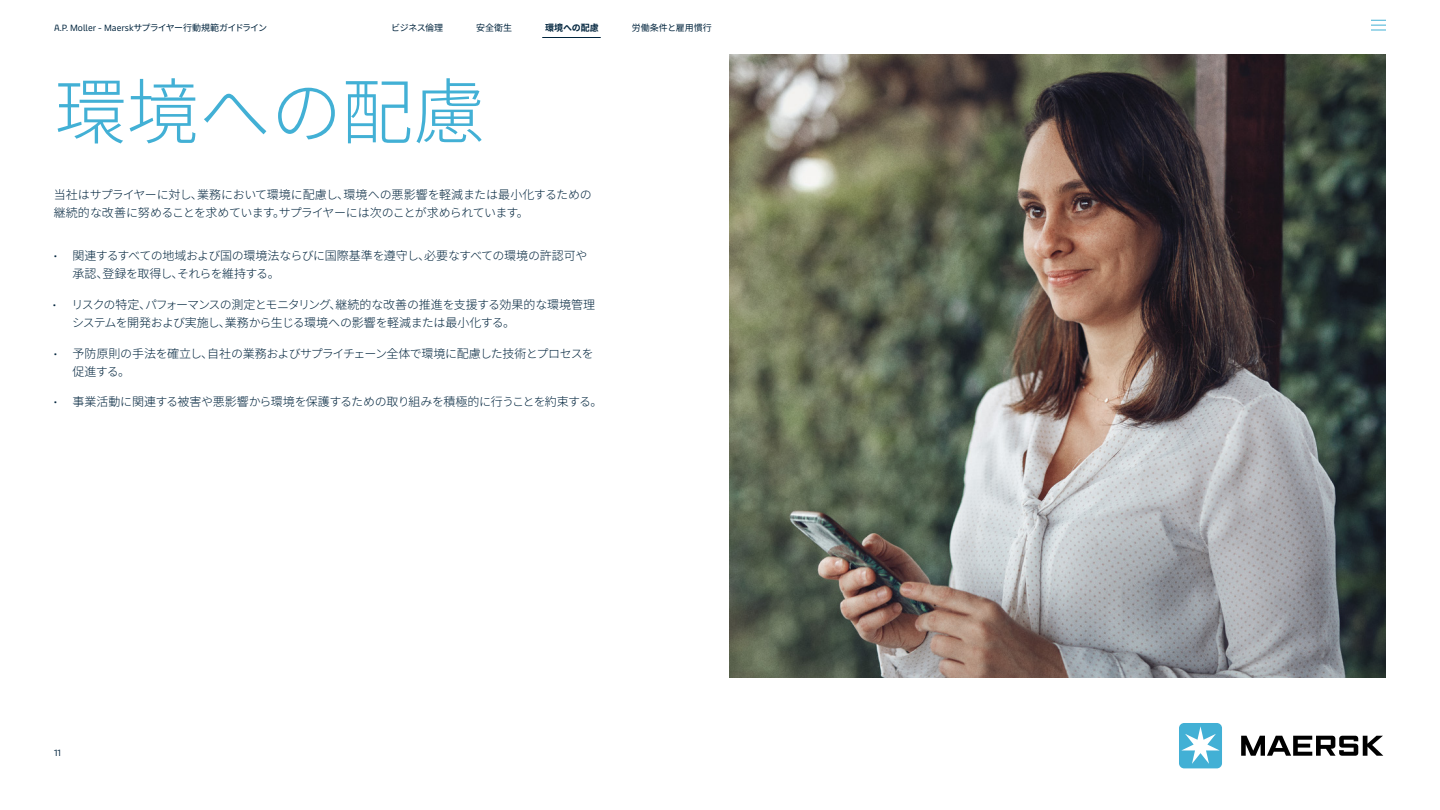
<style>
.page{position:relative;width:1440px;height:810px;background:#fff}
.page>*{position:absolute;margin:0;border:0;box-sizing:border-box;transform-origin:0 0}
.t1{font:300 72px "Noto Sans CJ Kjp";color:#42b0d5}
.t2{font:300 12px/18px "Noto Sans CJ Kjp";letter-spacing:-.03em;color:#00243d}
.t3{font:9px "Maersk Text";color:#00243d}
.t4{font:9px "Noto Sans CJ Kjp";color:#00243d}
.t5{font:700 9px "Noto Sans CJ Kjp";color:#00243d}
.s1{font-family:"Noto Sans CJ Kjp"}
.s2{font-family:"Maersk Text"}
</style>
<div class="page">
<hr style="left:542px;top:37px;width:59px;height:1px;background:#00243d">
<img style="left:729px;top:54px;width:657px;height:624px">
<svg style="left:1241px;top:736px;width:142px;height:20px"></svg>
<div style="left:1179px;top:723px;width:43px;height:45px;background:#42b0d5;border-radius:5px"></div>
<svg style="left:1181px;top:726px;width:39px;height:38px"></svg>
<svg style="left:1371px;top:20px;width:15px;height:11px"></svg>
<p class="t3" style="left:54px;top:20px;width:215px">A.P. Moller - Maersk<span class="s1">サプライヤー行動規範ガイドライン</span></p>
<p class="t4" style="left:391px;top:23px;width:54px">ビジネス倫理</p>
<p class="t4" style="left:476px;top:23px;width:37px">安全衛生</p>
<p class="t5" style="left:545px;top:23px;width:55px">環境への配慮</p>
<p class="t4" style="left:632px;top:23px;width:81px">労働条件と雇用慣行</p>
<h1 class="t1" style="left:55px;top:71px;width:432px">環境への配慮</h1>
<p class="t2" style="left:54px;top:185px;width:540px">当社はサプライヤーに対し、業務において環境に配慮し、環境への悪影響を軽減または最小化するための継続的な改善に努めることを求めています。サプライヤーには次のことが求められています。</p>
<p class="t2" style="left:72px;top:247px;width:517px;text-indent:-19px"><span class="s2">•</span> 関連するすべての地域および国の環境法ならびに国際基準を遵守し、必要なすべての環境の許認可や承認、登録を取得し、それらを維持する。</p>
<p class="t2" style="left:72px;top:296px;width:524px;text-indent:-19px"><span class="s2">•</span> リスクの特定、パフォーマンスの測定とモニタリング、継続的な改善の推進を支援する効果的な環境管理システムを開発および実施し、業務から生じる環境への影響を軽減または最小化する。</p>
<p class="t2" style="left:72px;top:344px;width:523px;text-indent:-19px"><span class="s2">•</span> 予防原則の手法を確立し、自社の業務およびサプライチェーン全体で環境に配慮した技術とプロセスを促進する。</p>
<p class="t2" style="left:54px;top:393px;width:550px"><span class="s2">•</span> 事業活動に関連する被害や悪影響から環境を保護するための取り組みを積極的に行うことを約束する。</p>
<p class="t3" style="left:54px;top:745px;width:9px">11</p>
</div>
